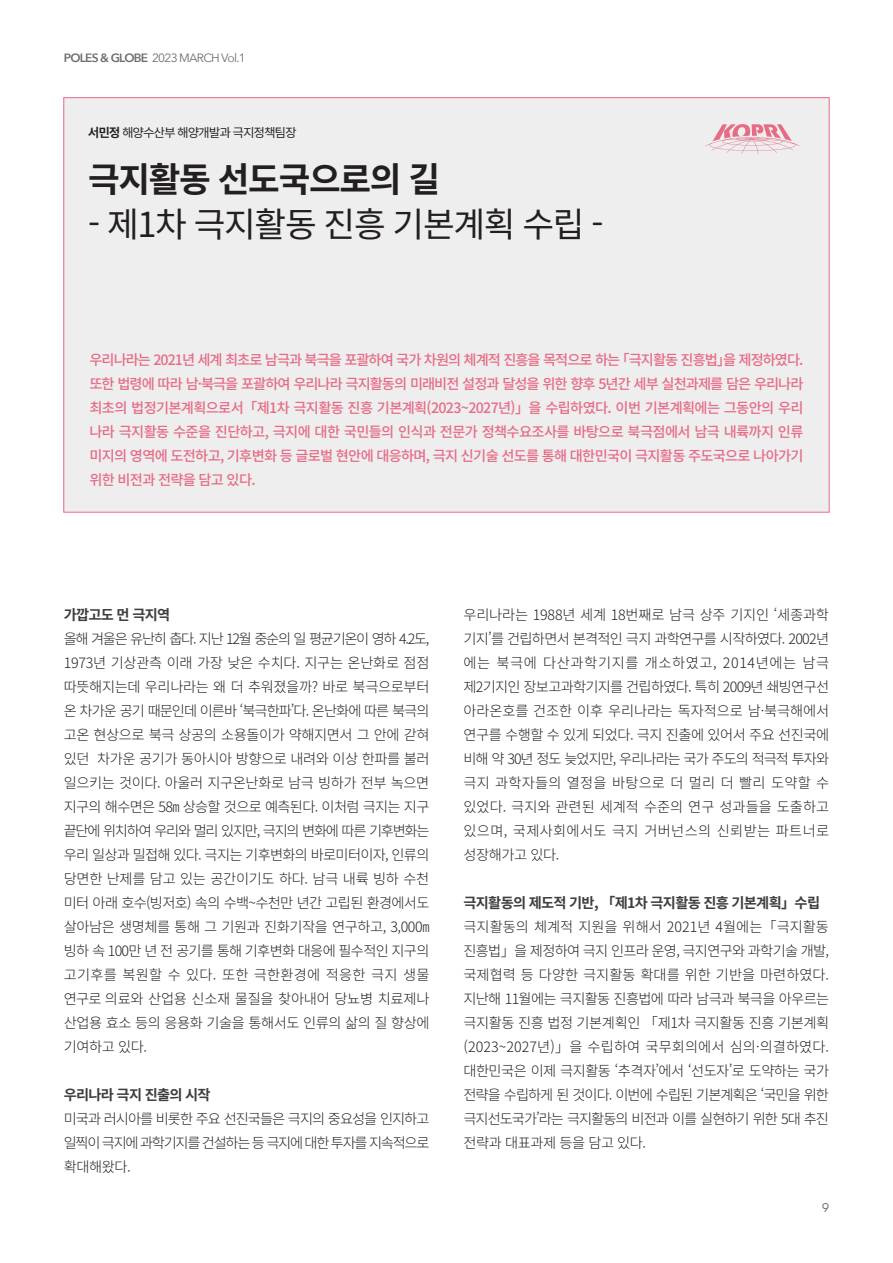
<style>
.page{position:relative;width:893px;height:1263px;background:#fff}
.page>*{position:absolute;margin:0;border:0;box-sizing:border-box;transform-origin:0 0}
._00제목{font:34.5px "Source Han Sans K";letter-spacing:-.04em;color:#231f20}
._00제목-2{font:700 34.5px "Source Han Sans K";letter-spacing:-.04em;color:#231f20}
._00본문{font:300 14.25px/24px "Source Han Sans K";letter-spacing:-.03em;color:#231f20;text-align:justify}
._00요약{font:500 14.25px/24px "Source Han Sans K";letter-spacing:-.05em;color:#e66c85;text-align:justify}
._00중제{font:700 14.25px "Source Han Sans K";letter-spacing:-.05em;color:#3e3e3f}
._00저자{font:12.75px "Pretendard";letter-spacing:-.04em;color:#231f20}
.t1{font:12px "Avenir Next";letter-spacing:-.06em;color:#6c6d70}
.t2{font:12px "ITC Avant Garde Std";color:#6c6d70}
.s1{font-weight:600}
.s2{font-weight:700}
</style>
<div class="page">
<div style="left:64px;top:98px;width:765px;height:414px;background:#eeeeef"></div>
<svg style="left:705px;top:124px;width:95px;height:30px"></svg>
<p class="t1" style="left:64px;top:48px;width:183px"><span class="s1">POLES &amp; GLOBE</span> 2023 MARCH Vol.1</p>
<p class="_00저자" style="left:88px;top:124px;width:210px"><span class="s2">서민정</span> 해양수산부 해양개발과 극지정책팀장</p>
<p class="_00제목-2" style="left:88px;top:160px;width:353px">극지활동 선도국으로의 길</p>
<p class="_00제목" style="left:88px;top:205px;width:517px">- 제1차 극지활동 진흥 기본계획 수립 -</p>
<p class="_00요약" style="left:90px;top:348px;width:716px">우리나라는 2021년 세계 최초로 남극과 북극을 포괄하여 국가 차원의 체계적 진흥을 목적으로 하는 ｢극지활동 진흥법｣을 제정하였다. 또한 법령에 따라 남·북극을 포괄하여 우리나라 극지활동의 미래비전 설정과 달성을 위한 향후 5년간 세부 실천과제를 담은 우리나라 최초의 법정기본계획으로서「제1차 극지활동 진흥 기본계획(2023~2027년)」을 수립하였다. 이번 기본계획에는 그동안의 우리 나라 극지활동 수준을 진단하고, 극지에 대한 국민들의 인식과 전문가 정책수요조사를 바탕으로 북극점에서 남극 내륙까지 인류 미지의 영역에 도전하고, 기후변화 등 글로벌 현안에 대응하며, 극지 신기술 선도를 통해 대한민국이 극지활동 주도국으로 나아가기 위한 비전과 전략을 담고 있다.</p>
<p class="_00중제" style="left:64px;top:606px;width:108px">가깝고도 먼 극지역</p>
<p class="_00본문" style="left:64px;top:627px;width:367px">올해 겨울은 유난히 춥다. 지난 12월 중순의 일 평균기온이 영하 4.2도, 1973년 기상관측 이래 가장 낮은 수치다. 지구는 온난화로 점점 따뜻해지는데 우리나라는 왜 더 추워졌을까? 바로 북극으로부터 온 차가운 공기 때문인데 이른바 ‘북극한파’다. 온난화에 따른 북극의 고온 현상으로 북극 상공의 소용돌이가 약해지면서 그 안에 갇혀 있던 차가운 공기가 동아시아 방향으로 내려와 이상 한파를 불러 일으키는 것이다. 아울러 지구온난화로 남극 빙하가 전부 녹으면 지구의 해수면은 58m 상승할 것으로 예측된다. 이처럼 극지는 지구 끝단에 위치하여 우리와 멀리 있지만, 극지의 변화에 따른 기후변화는 우리 일상과 밀접해 있다. 극지는 기후변화의 바로미터이자, 인류의 당면한 난제를 담고 있는 공간이기도 하다. 남극 내륙 빙하 수천 미터 아래 호수(빙저호) 속의 수백~수천만 년간 고립된 환경에서도 살아남은 생명체를 통해 그 기원과 진화기작을 연구하고, 3,000m 빙하 속 100만 년 전 공기를 통해 기후변화 대응에 필수적인 지구의 고기후를 복원할 수 있다. 또한 극한환경에 적응한 극지 생물 연구로 의료와 산업용 신소재 물질을 찾아내어 당뇨병 치료제나 산업용 효소 등의 응용화 기술을 통해서도 인류의 삶의 질 향상에 기여하고 있다.</p>
<p class="_00중제" style="left:64px;top:1086px;width:148px">우리나라 극지 진출의 시작</p>
<p class="_00본문" style="left:64px;top:1107px;width:367px">미국과 러시아를 비롯한 주요 선진국들은 극지의 중요성을 인지하고 일찍이 극지에 과학기지를 건설하는 등 극지에 대한 투자를 지속적으로 확대해왔다.</p>
<p class="_00본문" style="left:463px;top:603px;width:367px">우리나라는 1988년 세계 18번째로 남극 상주 기지인 ‘세종과학 기지’를 건립하면서 본격적인 극지 과학연구를 시작하였다. 2002년 에는 북극에 다산과학기지를 개소하였고, 2014년에는 남극 제2기지인 장보고과학기지를 건립하였다. 특히 2009년 쇄빙연구선 아라온호를 건조한 이후 우리나라는 독자적으로 남·북극해에서 연구를 수행할 수 있게 되었다. 극지 진출에 있어서 주요 선진국에 비해 약 30년 정도 늦었지만, 우리나라는 국가 주도의 적극적 투자와 극지 과학자들의 열정을 바탕으로 더 멀리 더 빨리 도약할 수 있었다. 극지와 관련된 세계적 수준의 연구 성과들을 도출하고 있으며, 국제사회에서도 극지 거버넌스의 신뢰받는 파트너로 성장해가고 있다.</p>
<p class="_00중제" style="left:463px;top:894px;width:358px">극지활동의 제도적 기반, 「제1차 극지활동 진흥 기본계획」수립</p>
<p class="_00본문" style="left:463px;top:915px;width:367px">극지활동의 체계적 지원을 위해서 2021년 4월에는「극지활동 진흥법」을 제정하여 극지 인프라 운영, 극지연구와 과학기술 개발, 국제협력 등 다양한 극지활동 확대를 위한 기반을 마련하였다. 지난해 11월에는 극지활동 진흥법에 따라 남극과 북극을 아우르는 극지활동 진흥 법정 기본계획인 「제1차 극지활동 진흥 기본계획 (2023~2027년)」을 수립하여 국무회의에서 심의·의결하였다. 대한민국은 이제 극지활동 ‘추격자’에서 ‘선도자’로 도약하는 국가 전략을 수립하게 된 것이다. 이번에 수립된 기본계획은 ‘국민을 위한 극지선도국가’라는 극지활동의 비전과 이를 실현하기 위한 5대 추진 전략과 대표과제 등을 담고 있다.</p>
<p class="t2" style="left:822px;top:1201px;width:8px">9</p>
</div>
